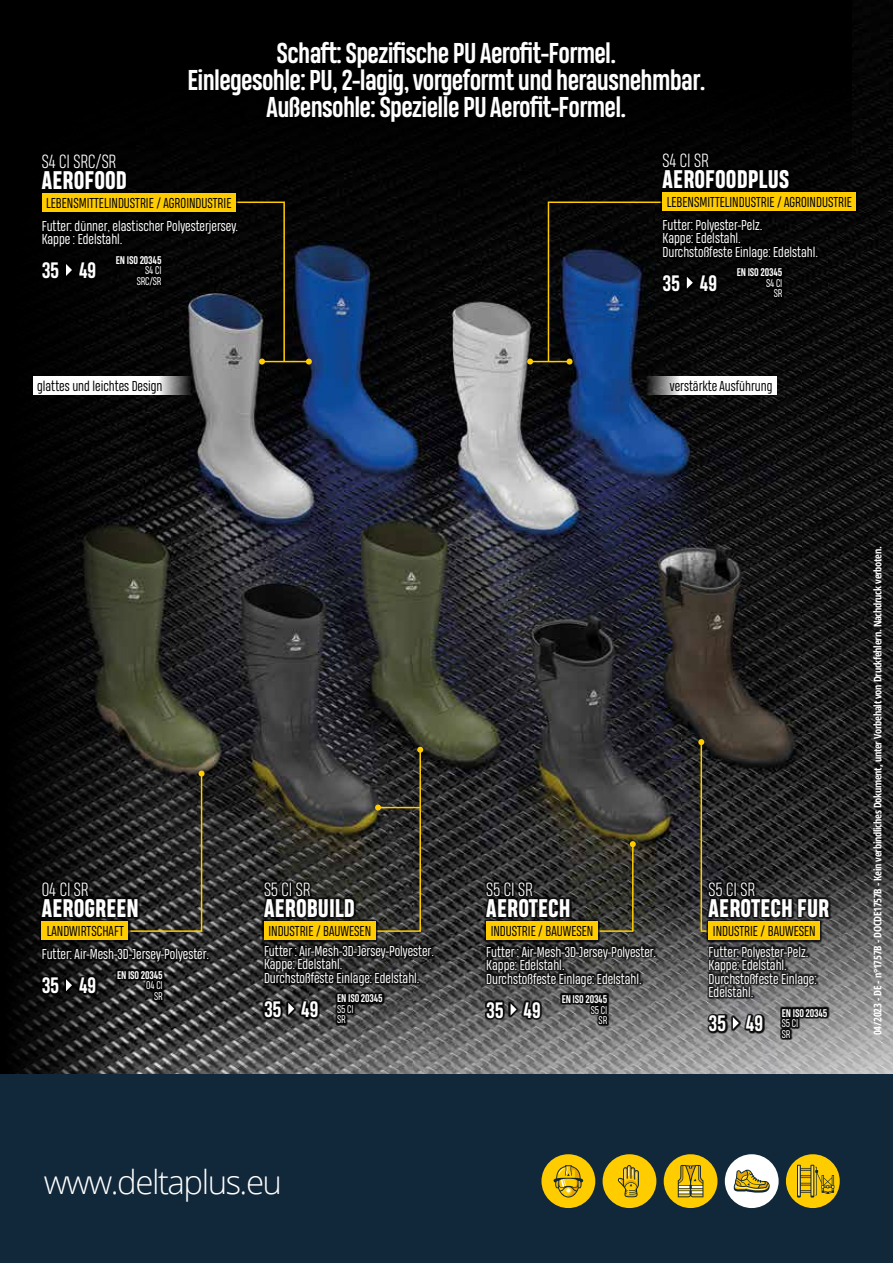
<style>
.page{position:relative;width:893px;height:1263px;background:#fff}
.page>*{position:absolute;margin:0;border:0;box-sizing:border-box;transform-origin:0 0}
.t1{font:300 33px "Open Sans";letter-spacing:-.045em;color:#fff}
.t2{font:700 27px/27px "Heading Pro";letter-spacing:-.025em;color:#fff;text-align:center}
.t3{font:800 24px "Heading Pro";color:#fff}
.t4{font:700 21px "Heading Pro";letter-spacing:-.015em;color:#fff}
.t5{font:300 18px "Heading Pro";color:#fff}
.t6{font:13.5px/13.5px "Heading Pro";color:#fff}
.t7{font:13.5px "Heading Pro";color:#000}
.t8{font:700 10.5px "Open Sans Condensed";letter-spacing:-.025em;color:#fff}
.t9{font:700 10.5px "Heading Pro";letter-spacing:-.015em;color:#fff}
.t10{font:10.5px/10.5px "Heading Pro";letter-spacing:-.015em;color:#fff;text-align:right}
</style>
<div class="page">
<img style="left:164px;top:0;width:729px;height:1074px">
<svg style="left:0;top:208px;width:164px;height:866px;background:#121210"></svg>
<div style="left:0;top:0;width:851px;height:208px;background:#000"></div>
<div style="left:0;top:1074px;width:893px;height:189px;background:#11273a"></div>
<div style="left:541px;top:1154px;width:54px;height:54px;background:#fc0;border-radius:50%"></div>
<svg style="left:554px;top:1165px;width:29px;height:33px"></svg>
<div style="left:725px;top:1154px;width:54px;height:54px;background:#fff;border-radius:50%"></div>
<svg style="left:734px;top:1169px;width:36px;height:23px"></svg>
<div style="left:603px;top:1154px;width:53px;height:54px;background:#fc0;border-radius:50%"></div>
<svg style="left:618px;top:1165px;width:21px;height:32px"></svg>
<div style="left:664px;top:1154px;width:53px;height:54px;background:#fc0;border-radius:50%"></div>
<svg style="left:678px;top:1165px;width:25px;height:32px"></svg>
<div style="left:786px;top:1154px;width:54px;height:54px;background:#fc0;border-radius:50%"></div>
<svg style="left:797px;top:1165px;width:37px;height:32px"></svg>
<svg style="left:60px;top:770px;width:145px;height:163px;background:#292824"></svg>
<svg style="left:278px;top:747px;width:145px;height:186px;background:#393831"></svg>
<svg style="left:491px;top:841px;width:145px;height:92px;background:#37362e"></svg>
<svg style="left:698px;top:739px;width:110px;height:194px;background:#2b2a25"></svg>
<hr style="left:262px;top:361px;width:47px;height:1px;background:#fc0">
<svg style="left:103px;top:201px;width:183px;height:164px;background:#232525"></svg>
<svg style="left:306px;top:359px;width:6px;height:6px"></svg>
<hr style="left:530px;top:361px;width:39px;height:1px;background:#fc0">
<svg style="left:527px;top:359px;width:6px;height:6px"></svg>
<div style="left:40px;top:218px;width:200px;height:69px;background:#000"></div>
<svg style="left:66px;top:264px;width:6px;height:12px"></svg>
<div style="left:661px;top:217px;width:159px;height:83px;background:#000"></div>
<svg style="left:547px;top:201px;width:182px;height:164px"></svg>
<div style="left:39px;top:191px;width:199px;height:24px;background:#000"></div>
<div style="left:42px;top:193px;width:194px;height:19px;background:#fc0"></div>
<svg style="left:33px;top:376px;width:172px;height:19px"></svg>
<svg style="left:619px;top:376px;width:158px;height:19px"></svg>
<div style="left:660px;top:190px;width:198px;height:24px;background:#000"></div>
<div style="left:663px;top:192px;width:193px;height:19px;background:#fc0"></div>
<div style="left:484px;top:880px;width:88px;height:39px;background:#000;opacity:.75"></div>
<div style="left:485px;top:944px;width:173px;height:82px;background:#000;opacity:.75"></div>
<div style="left:560px;top:993px;width:49px;height:33px;background:#000;opacity:.75"></div>
<div style="left:485px;top:1000px;width:57px;height:20px;background:#000;opacity:.75"></div>
<svg style="left:511px;top:1003px;width:6px;height:12px"></svg>
<div style="left:484px;top:919px;width:116px;height:24px;background:#000;opacity:.75"></div>
<div style="left:486px;top:921px;width:112px;height:19px;background:#fc0"></div>
<div style="left:706px;top:880px;width:126px;height:39px;background:#000;opacity:.75"></div>
<div style="left:707px;top:944px;width:123px;height:96px;background:#000;opacity:.75"></div>
<div style="left:780px;top:1006px;width:49px;height:34px;background:#000;opacity:.75"></div>
<div style="left:707px;top:1013px;width:58px;height:20px;background:#000;opacity:.75"></div>
<svg style="left:733px;top:1017px;width:6px;height:12px"></svg>
<div style="left:706px;top:919px;width:116px;height:24px;background:#000;opacity:.75"></div>
<div style="left:709px;top:921px;width:111px;height:19px;background:#fc0"></div>
<div style="left:262px;top:880px;width:94px;height:40px;background:#000;opacity:.75"></div>
<div style="left:262px;top:943px;width:173px;height:83px;background:#000;opacity:.75"></div>
<div style="left:335px;top:992px;width:50px;height:33px;background:#000;opacity:.75"></div>
<div style="left:262px;top:999px;width:58px;height:20px;background:#000;opacity:.75"></div>
<svg style="left:288px;top:1003px;width:6px;height:12px"></svg>
<div style="left:262px;top:919px;width:116px;height:24px;background:#000;opacity:.75"></div>
<div style="left:264px;top:921px;width:111px;height:19px;background:#fc0"></div>
<div style="left:40px;top:946px;width:171px;height:56px;background:#000;opacity:.75"></div>
<div style="left:115px;top:968px;width:50px;height:34px;background:#000;opacity:.75"></div>
<div style="left:40px;top:976px;width:58px;height:20px;background:#000;opacity:.75"></div>
<svg style="left:66px;top:979px;width:6px;height:12px"></svg>
<div style="left:39px;top:919px;width:92px;height:24px;background:#000;opacity:.75"></div>
<div style="left:42px;top:921px;width:86px;height:19px;background:#fc0"></div>
<div style="left:40px;top:880px;width:100px;height:39px;background:#000;opacity:.75"></div>
<h3 class="t5" style="left:42px;top:151px;width:76px">S4 CI SRC/SR</h3>
<h3 class="t3" style="left:42px;top:165px;width:87px">AEROFOOD</h3>
<h2 class="t2" style="left:187px;top:41px;width:520px">Schaft: Spezifische PU Aerofit-Formel.<br>Einlegesohle: PU, 2-lagig, vorgeformt und herausnehmbar.<br>Außensohle: Spezielle PU Aerofit-Formel.</h2>
<h3 class="t5" style="left:663px;top:150px;width:48px">S4 CI SR</h3>
<h3 class="t3" style="left:663px;top:165px;width:128px">AEROFOODPLUS</h3>
<p class="t7" style="left:46px;top:195px;width:187px">LEBENSMITTELINDUSTRIE / AGROINDUSTRIE</p>
<p class="t6" style="left:42px;top:219px;width:198px">Futter: dünner, elastischer Polyesterjersey.<br>Kappe : Edelstahl.</p>
<p class="t9" style="left:116px;top:253px;width:47px">EN ISO 20345</p>
<p class="t10" style="left:137px;top:265px;width:26px">S4 CI<br>SRC/SR</p>
<h3 class="t4" style="left:42px;top:258px;width:56px">35 49</h3>
<p class="t7" style="left:667px;top:194px;width:187px">LEBENSMITTELINDUSTRIE / AGROINDUSTRIE</p>
<p class="t6" style="left:663px;top:219px;width:157px">Futter: Polyester-Pelz.<br>Kappe: Edelstahl.<br>Durchstoßfeste Einlage: Edelstahl.</p>
<p class="t9" style="left:737px;top:266px;width:47px">EN ISO 20345</p>
<p class="t10" style="left:766px;top:278px;width:18px">S4 CI<br>SR</p>
<h3 class="t4" style="left:663px;top:270px;width:56px">35 49</h3>
<p class="t7" style="left:37px;top:378px;width:127px">glattes und leichtes Design</p>
<p class="t7" style="left:670px;top:378px;width:104px">verstärkte Ausführung</p>
<h3 class="t5" style="left:42px;top:879px;width:48px">O4 CI SR</h3>
<h3 class="t3" style="left:42px;top:893px;width:99px">AEROGREEN</h3>
<p class="t7" style="left:47px;top:923px;width:79px">LANDWIRTSCHAFT</p>
<p class="t6" style="left:42px;top:948px;width:169px">Futter: Air-Mesh-3D-Jersey-Polyester.</p>
<p class="t9" style="left:117px;top:969px;width:47px">EN ISO 20345</p>
<p class="t10" style="left:146px;top:981px;width:18px">O4 CI<br>SR</p>
<h3 class="t4" style="left:42px;top:973px;width:56px">35 49</h3>
<h3 class="t5" style="left:264px;top:879px;width:48px">S5 CI SR</h3>
<h3 class="t3" style="left:264px;top:893px;width:93px">AEROBUILD</h3>
<p class="t6" style="left:264px;top:945px;width:172px">Futter : Air-Mesh-3D-Jersey-Polyester.<br>Kappe: Edelstahl.<br>Durchstoßfeste Einlage: Edelstahl.</p>
<p class="t9" style="left:337px;top:992px;width:47px">EN ISO 20345</p>
<p class="t10" style="left:337px;top:1004px;width:18px;text-align:left">S5 CI<br>SR</p>
<p class="t7" style="left:268px;top:923px;width:104px">INDUSTRIE / BAUWESEN</p>
<h3 class="t4" style="left:264px;top:996px;width:56px">35 49</h3>
<h3 class="t5" style="left:486px;top:879px;width:48px">S5 CI SR</h3>
<h3 class="t3" style="left:486px;top:893px;width:86px">AEROTECH</h3>
<p class="t6" style="left:486px;top:945px;width:172px">Futter : Air-Mesh-3D-Jersey-Polyester.<br>Kappe: Edelstahl.<br>Durchstoßfeste Einlage: Edelstahl.</p>
<p class="t9" style="left:562px;top:993px;width:47px">EN ISO 20345</p>
<p class="t10" style="left:591px;top:1005px;width:18px">S5 CI<br>SR</p>
<p class="t7" style="left:491px;top:923px;width:104px">INDUSTRIE / BAUWESEN</p>
<h3 class="t4" style="left:486px;top:997px;width:56px">35 49</h3>
<h1 class="t1" style="left:44px;top:1159px;width:240px">www.deltaplus.eu</h1>
<h3 class="t5" style="left:709px;top:879px;width:48px">S5 CI SR</h3>
<h3 class="t3" style="left:709px;top:893px;width:122px">AEROTECH FUR</h3>
<p class="t6" style="left:709px;top:945px;width:110px">Futter: Polyester-Pelz.<br>Kappe: Edelstahl.<br>Durchstoßfeste Einlage:<br>Edelstahl.</p>
<p class="t9" style="left:782px;top:1006px;width:47px">EN ISO 20345</p>
<p class="t10" style="left:782px;top:1018px;width:18px;text-align:left">S5 CI<br>SR</p>
<p class="t7" style="left:713px;top:923px;width:104px">INDUSTRIE / BAUWESEN</p>
<h3 class="t4" style="left:709px;top:1011px;width:56px">35 49</h3>
<p class="t8" style="left:870px;top:1035px;width:490px;rotate:-90deg">04/2023 - DE - n°1757B - DOCDE1757B - Kein verbindliches Dokument, unter Vorbehalt von Druckfehlern. Nachdruck verboten.</p>
</div>
